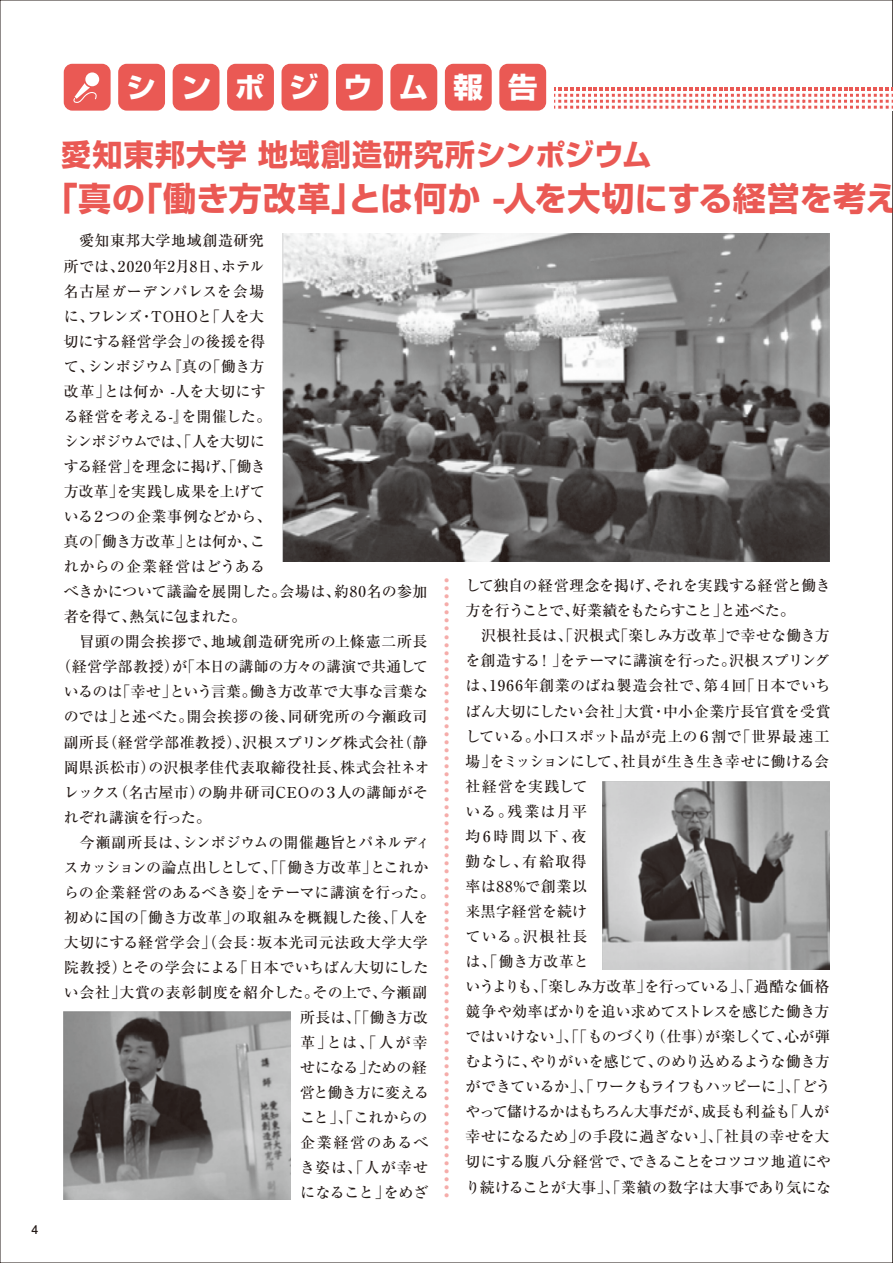
<style>
.page{position:relative;width:893px;height:1263px;background:#fff}
.page>*{position:absolute;margin:0;border:0;box-sizing:border-box;transform-origin:0 0}
.t1{font:700 33px "Shin Go Pr 5";letter-spacing:.01em;color:#ea5954}
.t2{font:700 30px "Shin Go Pr 5";letter-spacing:.03em;color:#ea5954}
.t3{font:700 28.5px "Shin Go Pr 5";letter-spacing:.83em;color:#fff;scale:1.05 1}
.t4{font:500 15px/25px "Ryumin Pr 6 N";letter-spacing:-.005em;color:#221815}
.t5{font:500 15px "Ryumin Pr 6 N";letter-spacing:.03em;color:#221815}
.t6{font:500 15px "Ryumin Pr 6 N";letter-spacing:.025em;color:#221815}
.t7{font:500 15px "Ryumin Pr 6 N";letter-spacing:.02em;color:#221815}
.t8{font:500 15px "Ryumin Pr 6 N";letter-spacing:-.05em;color:#221815}
.t9{font:500 15px "Ryumin Pr 6 N";letter-spacing:-.04em;color:#221815}
.t10{font:500 15px "Ryumin Pr 6 N";letter-spacing:.035em;color:#221815}
.t11{font:500 15px "Ryumin Pr 6 N";letter-spacing:-.025em;color:#221815}
.t12{font:500 15px "Ryumin Pr 6 N";letter-spacing:-.045em;color:#221815}
.t13{font:500 15px "Ryumin Pr 6 N";letter-spacing:.015em;color:#221815}
.t14{font:500 15px "Ryumin Pr 6 N";letter-spacing:.04em;color:#221815}
.t15{font:500 15px "Ryumin Pr 6 N";letter-spacing:-.055em;color:#221815}
.t16{font:500 15px "Ryumin Pr 6 N";letter-spacing:.055em;color:#221815}
.t17{font:700 12px "Futo Go B101 Pr 5";color:#221815}
.t18{font:4.5px/8.1px "Koz Go Pr 6 N";color:#f5aca9;text-align:justify}
</style>
<div class="page">
<svg style="left:892px;top:0;width:1px;height:1263px"></svg>
<svg style="left:555px;top:87px;width:338px;height:24px"></svg>
<div style="left:64px;top:64px;width:47px;height:47px;background:#ea5954;border-radius:9px"></div>
<div style="left:118px;top:64px;width:47px;height:47px;background:#ea5954;border-radius:9px"></div>
<div style="left:173px;top:64px;width:46px;height:47px;background:#ea5954;border-radius:9px"></div>
<div style="left:227px;top:64px;width:47px;height:47px;background:#ea5954;border-radius:9px"></div>
<div style="left:282px;top:64px;width:46px;height:47px;background:#ea5954;border-radius:9px"></div>
<div style="left:336px;top:64px;width:47px;height:47px;background:#ea5954;border-radius:9px"></div>
<div style="left:390px;top:64px;width:47px;height:47px;background:#ea5954;border-radius:9px"></div>
<div style="left:445px;top:64px;width:47px;height:47px;background:#ea5954;border-radius:9px"></div>
<div style="left:499px;top:64px;width:47px;height:47px;background:#ea5954;border-radius:9px"></div>
<div style="left:85px;top:72px;width:14px;height:14px;background:#fff;border-radius:50%"></div>
<svg style="left:73px;top:83px;width:24px;height:20px"></svg>
<img style="left:283px;top:233px;width:546px;height:328px">
<img style="left:64px;top:1011px;width:227px;height:188px">
<img style="left:602px;top:781px;width:227px;height:188px">
<p class="t17" style="left:32px;top:1220px;width:8px">4</p>
<h3 class="t3" style="left:126px;top:65px;width:394px">シンポジウム報告</h3>
<h2 class="t2" style="left:61px;top:131px;width:592px">愛知東邦大学 地域創造研究所シンポジウム</h2>
<h1 class="t1" style="left:45px;top:172px;width:856px">「真の「働き方改革」とは何か -人を大切にする経営を考え</h1>
<p class="t6" style="left:64px;top:229px;width:202px">　愛知東邦大学地域創造研究</p>
<p class="t4" style="left:64px;top:253px;width:202px">所では、2020年2月8日、ホテル</p>
<p class="t14" style="left:64px;top:279px;width:202px">名古屋ガーデンパレスを会場</p>
<p class="t12" style="left:64px;top:304px;width:202px">に、フレンズ・TOHOと「人を大</p>
<p class="t4" style="left:64px;top:328px;width:203px">切にする経営学会」の後援を得</p>
<p class="t9" style="left:64px;top:354px;width:202px">て、シンポジウム『真の「働き方</p>
<p class="t13" style="left:64px;top:379px;width:204px">改革」とは何か -人を大切にす</p>
<p class="t4" style="left:64px;top:403px;width:209px">る経営を考える-』を開催した。</p>
<p class="t9" style="left:64px;top:429px;width:203px">シンポジウムでは、「人を大切に</p>
<p class="t4" style="left:64px;top:453px;width:203px">する経営」を理念に掲げ、「働き</p>
<p class="t4" style="left:64px;top:478px;width:202px">方改革」を実践し成果を上げて</p>
<p class="t4" style="left:64px;top:503px;width:209px">いる２つの企業事例などから、</p>
<p class="t11" style="left:64px;top:530px;width:203px">真の「働き方改革」とは何か、こ</p>
<p class="t6" style="left:64px;top:555px;width:203px">れからの企業経営はどうある</p>
<p class="t4" style="left:64px;top:578px;width:365px">べきかについて議論を展開した。会場は、約80名の参加</p>
<p class="t8" style="left:64px;top:605px;width:184px">者を得て、熱気に包まれた。</p>
<p class="t5" style="left:64px;top:630px;width:365px">　冒頭の開会挨拶で、地域創造研究所の上條憲二所長</p>
<p class="t4" style="left:56px;top:654px;width:373px">（経営学部教授）が「本日の講師の方々の講演で共通して</p>
<p class="t4" style="left:64px;top:679px;width:366px">いるのは「幸せ」という言葉。働き方改革で大事な言葉な</p>
<p class="t5" style="left:64px;top:705px;width:365px">のでは」と述べた。開会挨拶の後、同研究所の今瀬政司</p>
<p class="t7" style="left:64px;top:730px;width:365px">副所長（経営学部准教授）、沢根スプリング株式会社（静</p>
<p class="t7" style="left:64px;top:755px;width:367px">岡県浜松市）の沢根孝佳代表取締役社長、株式会社ネオ</p>
<p class="t6" style="left:64px;top:780px;width:366px">レックス（名古屋市）の駒井研司CEOの３人の講師がそ</p>
<p class="t4" style="left:64px;top:804px;width:149px">れぞれ講演を行った。</p>
<p class="t4" style="left:64px;top:829px;width:368px">　今瀬副所長は、シンポジウムの開催趣旨とパネルディ</p>
<p class="t8" style="left:64px;top:855px;width:366px">スカッションの論点出しとして、「「働き方改革」とこれか</p>
<p class="t4" style="left:64px;top:879px;width:373px">らの企業経営のあるべき姿」をテーマに講演を行った。</p>
<p class="t4" style="left:64px;top:904px;width:366px">初めに国の「働き方改革」の取組みを概観した後、「人を</p>
<p class="t5" style="left:64px;top:930px;width:365px">大切にする経営学会」（会長：坂本光司元法政大学大学</p>
<p class="t4" style="left:64px;top:954px;width:366px">院教授）とその学会による「日本でいちばん大切にした</p>
<p class="t10" style="left:64px;top:981px;width:365px">い会社」大賞の表彰制度を紹介した。その上で、今瀬副</p>
<p class="t4" style="left:300px;top:1004px;width:129px">所長は、「「働き方改</p>
<p class="t4" style="left:300px;top:1029px;width:129px">革」とは、「人が幸</p>
<p class="t4" style="left:300px;top:1054px;width:128px">せになる」ための経</p>
<p class="t15" style="left:300px;top:1081px;width:130px">営と働き方に変える</p>
<p class="t4" style="left:300px;top:1104px;width:129px">こと」、「これからの</p>
<p class="t16" style="left:300px;top:1131px;width:130px">企業経営のあるべ</p>
<p class="t4" style="left:300px;top:1155px;width:129px">き姿は、「人が幸せ</p>
<p class="t11" style="left:300px;top:1181px;width:129px">になること」をめざ</p>
<p class="t18" style="left:444px;top:576px;width:6px">● ● ● ● ● ● ● ● ● ● ● ● ● ● ● ● ● ● ● ● ● ● ● ● ● ● ● ● ● ● ● ● ● ● ● ● ● ● ● ● ● ● ● ● ● ● ● ● ● ● ● ● ● ● ● ● ● ● ● ● ● ● ● ● ● ● ● ● ● ● ● ● ● ● ● ● ●</p>
<p class="t4" style="left:466px;top:572px;width:367px">して独自の経営理念を掲げ、それを実践する経営と働き方を行うことで、好業績をもたらすこと」と述べた。<br>　沢根社長は、「沢根式「楽しみ方改革」で幸せな働き方を創造する！」をテーマに講演を行った。沢根スプリングは、1966年創業のばね製造会社で、第４回「日本でいちばん大切にしたい会社」大賞・中小企業庁長官賞を受賞している。小口スポット品が売上の６割で「世界最速工場」をミッションにして、社員が生き生き幸せに働ける会社経営を実践して<br>いる。残業は月平<br>均6時間以下、夜<br>勤なし、有給取得<br>率は88%で創業以<br>来黒字経営を続け<br>ている。沢根社長<br>は、「働き方改革と<br>いうよりも、「楽しみ方改革」を行っている」、「過酷な価格競争や効率ばかりを追い求めてストレスを感じた働き方ではいけない」、「「ものづくり（仕事）が楽しくて、心が弾むように、やりがいを感じて、のめり込めるような働き方ができているか」、「ワークもライフもハッピーに」、「どうやって儲けるかはもちろん大事だが、成長も利益も「人が幸せになるため」の手段に過ぎない」、「社員の幸せを大切にする腹八分経営で、できることをコツコツ地道にやり続けることが大事」、「業績の数字は大事であり気にな</p>
</div>
